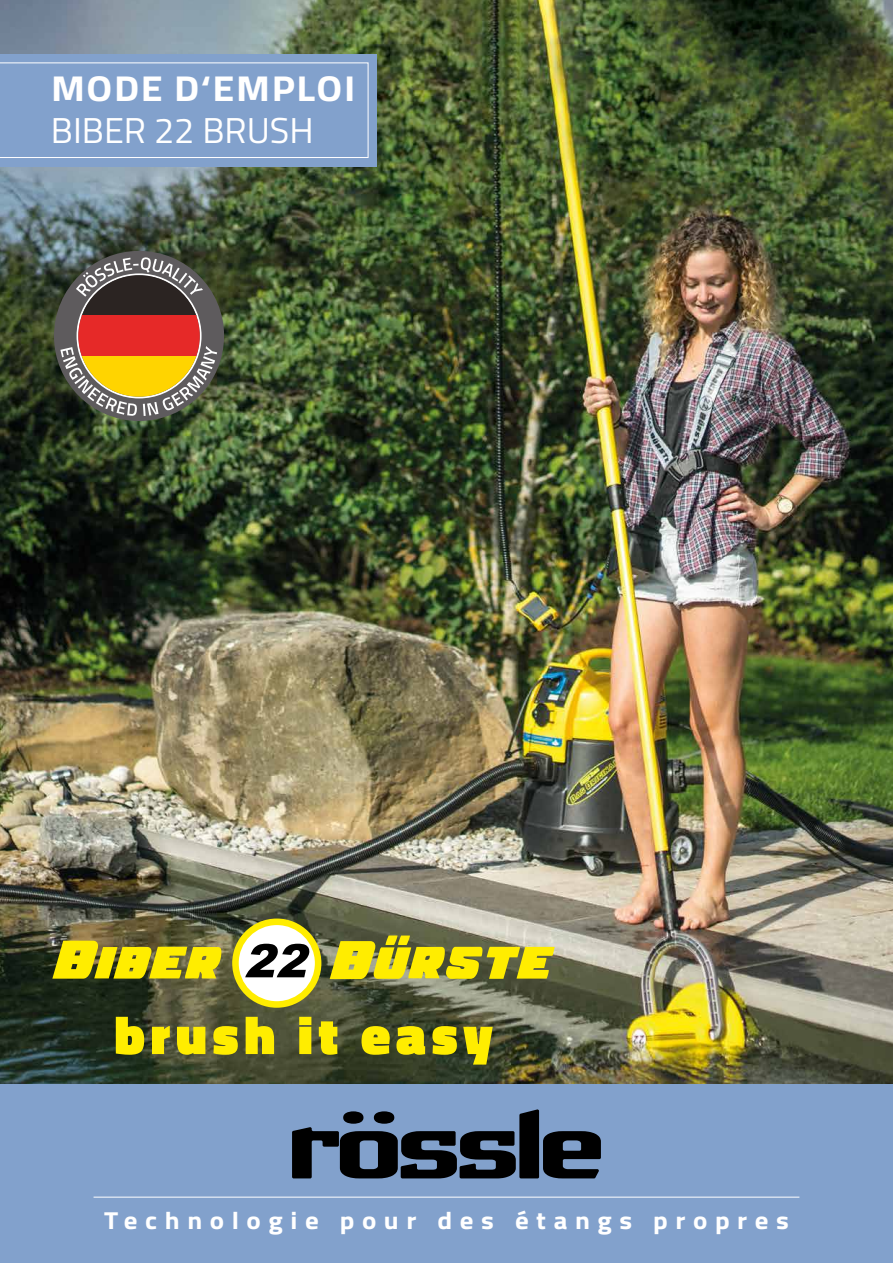
<style>
.page{position:relative;width:893px;height:1263px;background:#fff}
.page>*{position:absolute;margin:0;border:0;box-sizing:border-box;transform-origin:0 0}
.t1{font:900 54px "Titillium Web";letter-spacing:.1em;color:#ffed00}
.t2{font:700 36px "Titillium Web";letter-spacing:.04em;color:#fff;scale:1.1 1}
.t3{font:36px "Titillium Web";color:#fff}
.t4{font:700 24.6px "Titillium Web";letter-spacing:.28em;color:#fff;scale:1.1 1}
</style>
<div class="page">
<img style="left:0;top:0;width:893px;height:1084px">
<svg style="left:52px;top:941px;width:169px;height:38px;background:#cbbd12"></svg>
<svg style="left:330px;top:935px;width:225px;height:44px;background:#c0b727"></svg>
<div style="left:232px;top:918px;width:89px;height:90px;background:#ffed00;border-radius:50%"></div>
<div style="left:239px;top:925px;width:76px;height:76px;background:#fff;border-radius:50%"></div>
<svg style="left:245px;top:944px;width:65px;height:33px"></svg>
<div style="left:54px;top:251px;width:170px;height:170px;background:#5e5b5d;border-radius:50%"></div>
<div style="left:78px;top:275px;width:122px;height:40px;background:#2b2422"></div>
<div style="left:78px;top:315px;width:122px;height:41px;background:#e62928"></div>
<div style="left:78px;top:356px;width:122px;height:41px;background:#ffd400"></div>
<svg style="left:76px;top:257px;width:127px;height:40px"></svg>
<svg style="left:60px;top:347px;width:77px;height:69px"></svg>
<svg style="left:143px;top:346px;width:74px;height:70px"></svg>
<div style="left:0;top:1084px;width:893px;height:179px;background:#82a1cc"></div>
<hr style="left:94px;top:1197px;width:705px;height:1px;background:#fff">
<svg style="left:292px;top:1109px;width:309px;height:69px"></svg>
<div style="left:0;top:54px;width:377px;height:112px;background:#82a1cc"></div>
<svg style="left:0;top:63px;width:368px;height:95px"></svg>
<h2 class="t2" style="left:51px;top:61px;width:278px">MODE D‘EMPLOI</h2>
<h2 class="t3" style="left:51px;top:104px;width:264px">BIBER 22 BRUSH</h2>
<h1 class="t1" style="left:114px;top:996px;width:380px">brush it easy</h1>
<p class="t4" style="left:104px;top:1201px;width:624px">Technologie pour des étangs propres</p>
</div>
